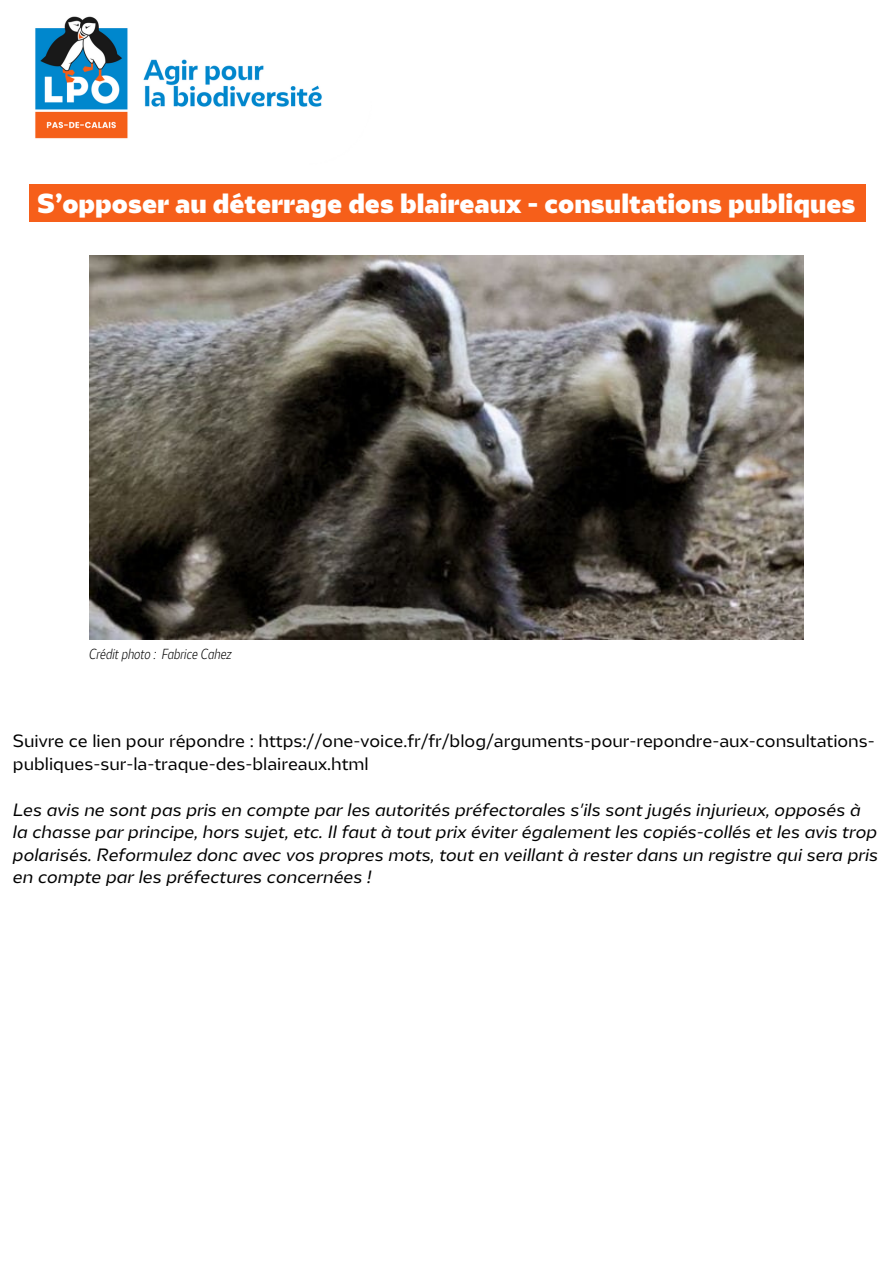
<style>
.page{position:relative;width:893px;height:1264px;background:#fff}
.page>*{position:absolute;margin:0;border:0;box-sizing:border-box;transform-origin:0 0}
.t1{font:900 25.5px "LPO";color:#fff}
.t2{font:italic 16.5px/22.5px "LPO";color:#000}
.t3{font:16.5px/22.5px "LPO";color:#000}
.t4{font:italic 300 condensed 13.5px "LPO";color:#000}
</style>
<div class="page">
<img style="left:35px;top:16px;width:287px;height:123px">
<img style="left:89px;top:255px;width:714px;height:384px">
<div style="left:29px;top:184px;width:836px;height:37px;background:#f65f1a"></div>
<h1 class="t1" style="left:37px;top:193px;width:819px">S’opposer au déterrage des blaireaux - consultations publiques</h1>
<p class="t4" style="left:89px;top:648px;width:144px">Crédit photo : Fabrice Cahez</p>
<p class="t3" style="left:13px;top:731px;width:863px">Suivre ce lien pour répondre : https://one-voice.fr/fr/blog/arguments-pour-repondre-aux-consultations&shy;publiques-sur-la-traque-des-blaireaux.html</p>
<p class="t2" style="left:13px;top:799px;width:866px">Les avis ne sont pas pris en compte par les autorités préfectorales s'ils sont jugés injurieux, opposés à la chasse par principe, hors sujet, etc. Il faut à tout prix éviter également les copiés-collés et les avis trop polarisés. Reformulez donc avec vos propres mots, tout en veillant à rester dans un registre qui sera pris en compte par les préfectures concernées !</p>
</div>
